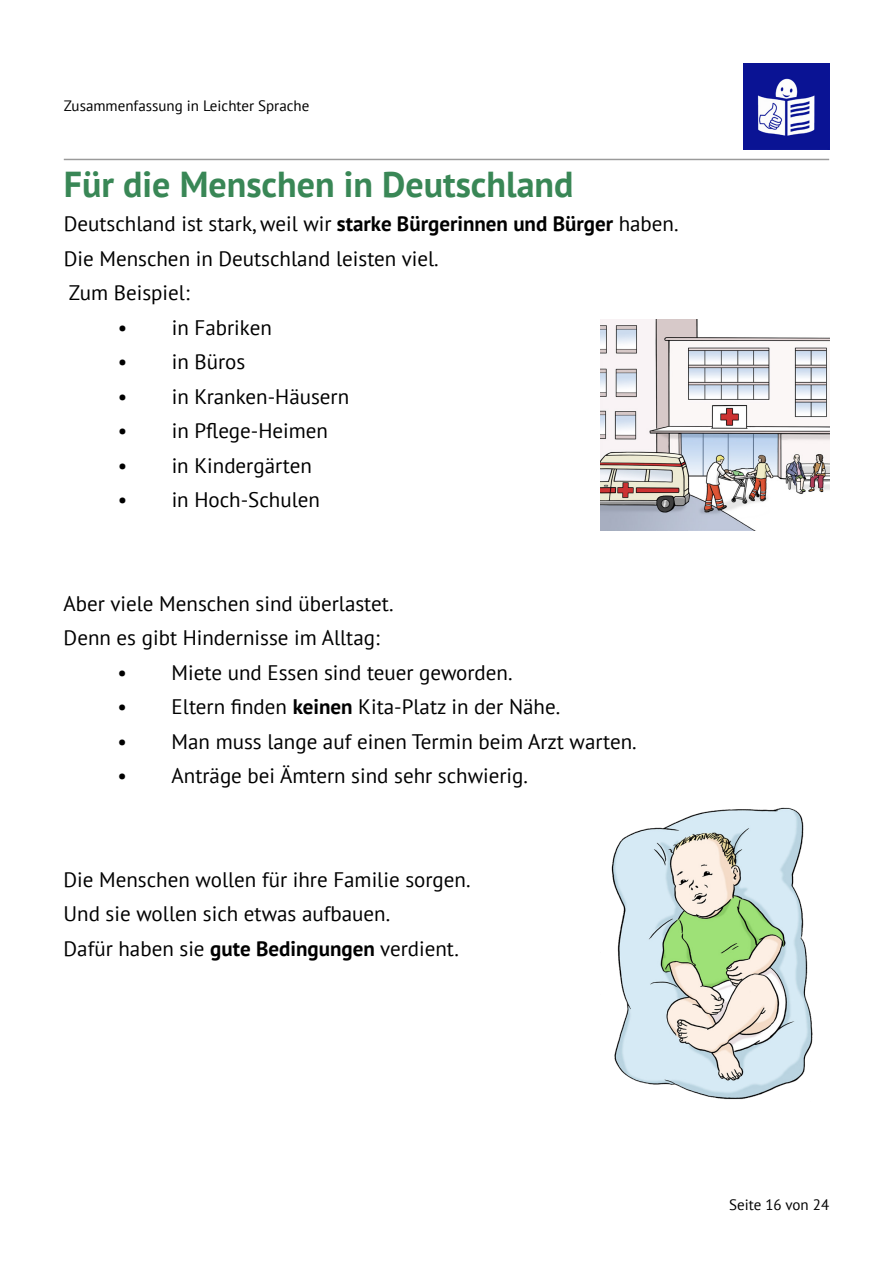
<style>
.page{position:relative;width:893px;height:1263px;background:#fff}
.page>*{position:absolute;margin:0;border:0;box-sizing:border-box;transform-origin:0 0}
.t1{font:700 36px "PT Sans";color:#398756}
.t2{font:21px/34.5px "PT Sans";color:#000}
.t3{font:15px "PT Sans";color:#000}
.s1{font-weight:700}
</style>
<div class="page">
<img style="left:744px;top:64px;width:85px;height:85px">
<hr style="left:64px;top:159px;width:765px;height:1px;background:#000">
<img style="left:601px;top:319px;width:228px;height:211px">
<img style="left:611px;top:807px;width:202px;height:293px">
<p class="t3" style="left:64px;top:96px;width:247px">Zusammenfassung in Leichter Sprache</p>
<h1 class="t1" style="left:64px;top:160px;width:511px">Für die Menschen in Deutschland</h1>
<p class="t2" style="left:64px;top:206px;width:616px">Deutschland ist stark, weil wir <span class="s1">starke Bürgerinnen und Bürger</span> haben.<br>Die Menschen in Deutschland leisten viel.<br>Zum Beispiel:</p>
<p class="t2" style="left:118px;top:309px;width:156px">• in Fabriken</p>
<p class="t2" style="left:118px;top:344px;width:129px">• in Büros</p>
<p class="t2" style="left:118px;top:378px;width:233px">• in Kranken-Häusern</p>
<p class="t2" style="left:118px;top:413px;width:212px">• in Pflege-Heimen</p>
<p class="t2" style="left:118px;top:447px;width:196px">• in Kindergärten</p>
<p class="t2" style="left:118px;top:482px;width:204px">• in Hoch-Schulen</p>
<p class="t2" style="left:64px;top:585px;width:332px">Aber viele Menschen sind überlastet.<br>Denn es gibt Hindernisse im Alltag:</p>
<p class="t2" style="left:118px;top:654px;width:396px">• Miete und Essen sind teuer geworden.</p>
<p class="t2" style="left:118px;top:689px;width:444px">• Eltern finden <span class="s1">keinen</span> Kita-Platz in der Nähe.</p>
<p class="t2" style="left:118px;top:723px;width:521px">• Man muss lange auf einen Termin beim Arzt warten.</p>
<p class="t2" style="left:118px;top:758px;width:412px">• Anträge bei Ämtern sind sehr schwierig.</p>
<p class="t2" style="left:64px;top:861px;width:408px">Die Menschen wollen für ihre Familie sorgen.<br>Und sie wollen sich etwas aufbauen.<br>Dafür haben sie <span class="s1">gute Bedingungen</span> verdient.</p>
<p class="t3" style="left:729px;top:1195px;width:101px">Seite 16 von 24</p>
</div>
